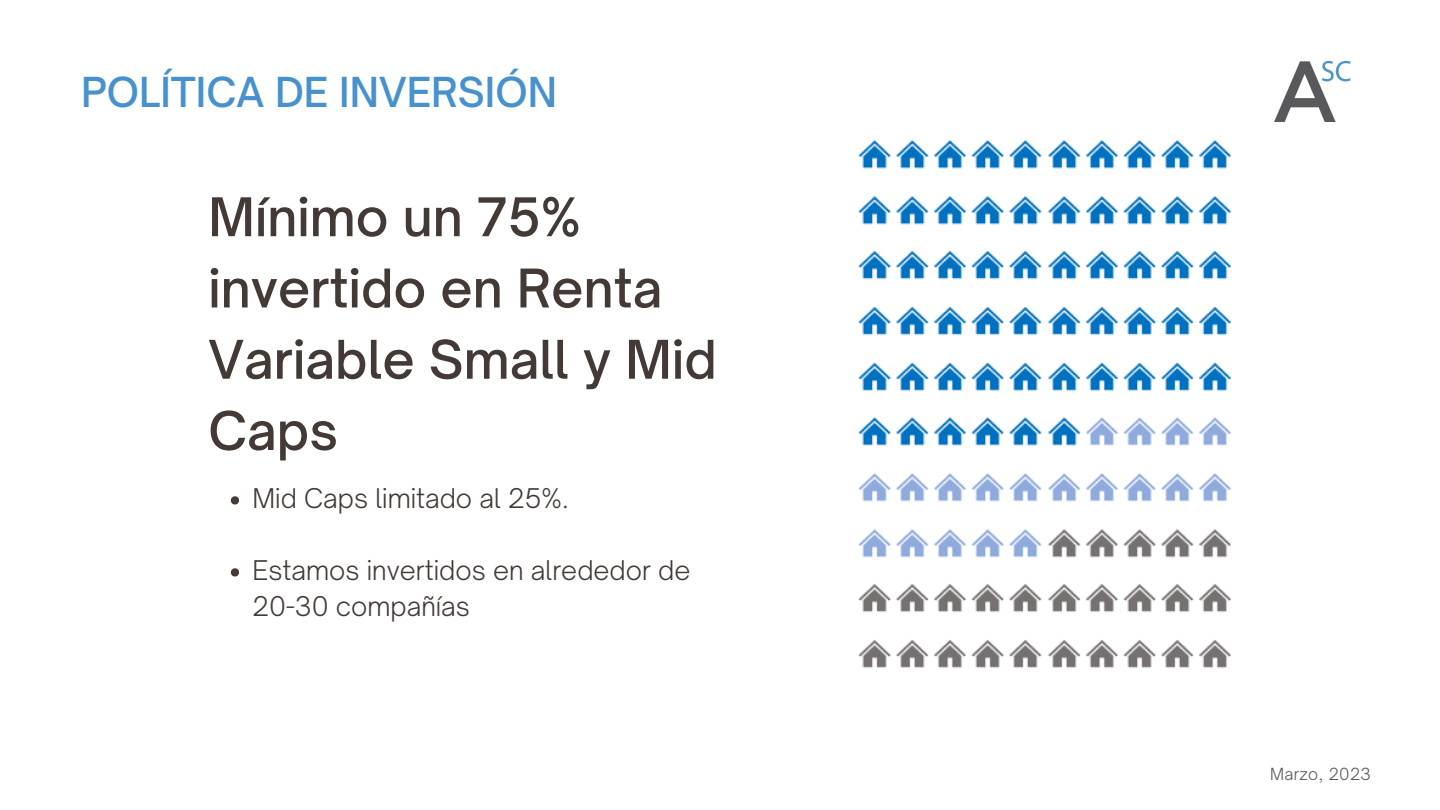
<style>
.page{position:relative;width:1440px;height:810px;background:#fff}
.page>*{position:absolute;margin:0;border:0;box-sizing:border-box;transform-origin:0 0}
.t1{font:500 51px/71.2px "Open Sauce One";color:#433a36}
.t2{font:500 39.6px "Open Sauce One";color:#4792ce}
.t3{font:300 26px/36px "Open Sauce One";color:#433a36}
.t4{font:300 16px "Open Sauce One";letter-spacing:.02em;color:#58585a}
</style>
<div class="page">
<img style="left:1274px;top:60px;width:77px;height:61px">
<img style="left:858px;top:140px;width:373px;height:528px">
<svg style="left:231px;top:496px;width:8px;height:9px"></svg>
<svg style="left:231px;top:568px;width:8px;height:9px"></svg>
<p class="t2" style="left:81px;top:67px;width:478px">POLÍTICA DE INVERSIÓN</p>
<p class="t1" style="left:208px;top:181px;width:510px">Mínimo un 75% invertido en Renta<br>Variable Small y Mid<br>Caps</p>
<p class="t3" style="left:253px;top:480px;width:318px">Mid Caps limitado al 25%.</p>
<p class="t3" style="left:253px;top:552px;width:439px">Estamos invertidos en alrededor de<br>20-30 compañías</p>
<p class="t4" style="left:1270px;top:764px;width:102px">Marzo, 2023</p>
</div>
